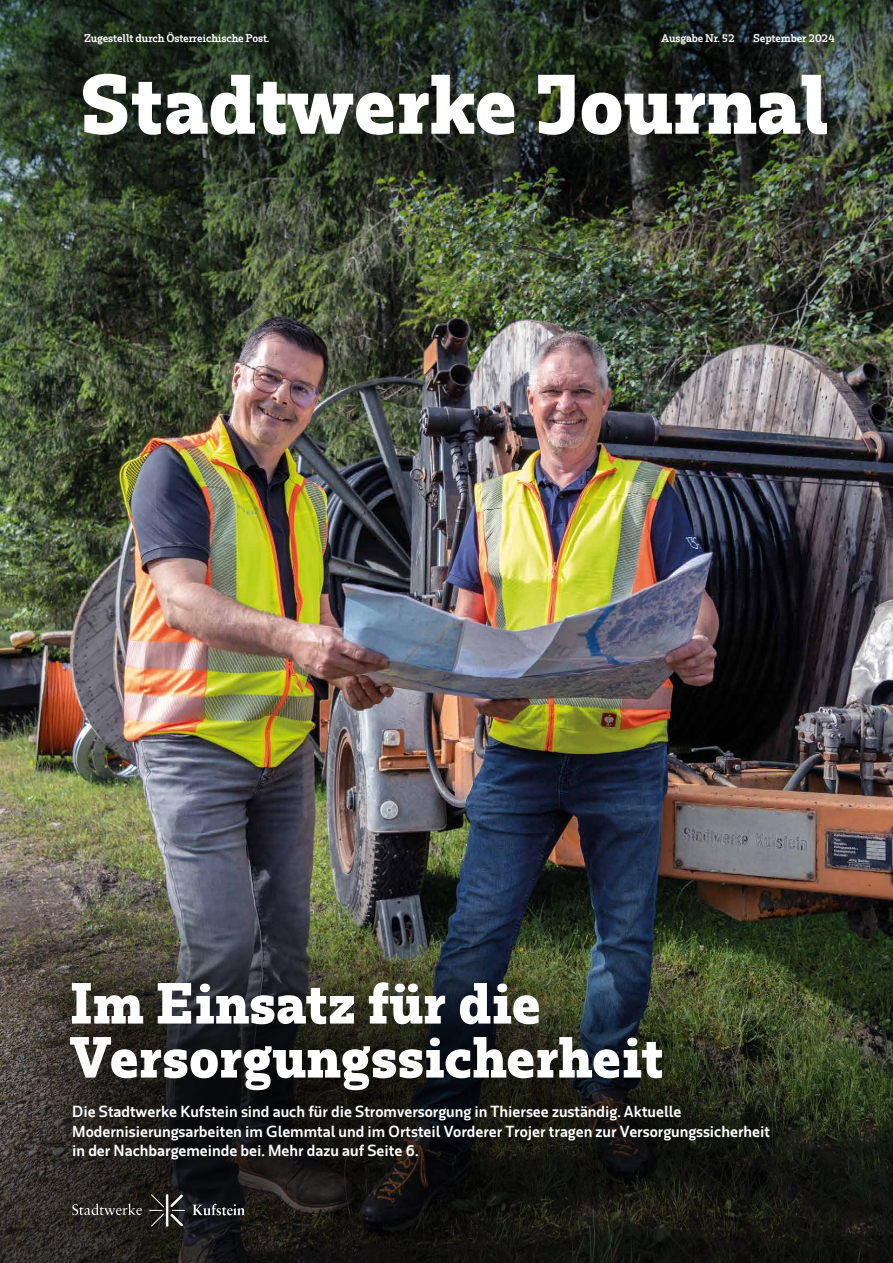
<style>
.page{position:relative;width:893px;height:1263px;background:#fff}
.page>*{position:absolute;margin:0;border:0;box-sizing:border-box;transform-origin:0 0}
.t1{font:700 78.6px "Rum Serif";color:#fff}
.t2{font:700 54px/54px "Rum Serif";color:#fff}
.t3{font:600 15px/19.5px "Rum Sans";color:#fff}
.t4{font:600 10.5px "Rum Serif";letter-spacing:-.02em;color:#fff}
</style>
<div class="page">
<img style="left:0;top:302px;width:893px;height:541px">
<img style="left:0;top:843px;width:893px;height:420px">
<img style="left:0;top:0;width:893px;height:302px">
<div style="left:0;top:891px;width:857px;height:372px;background:#000;opacity:.75"></div>
<svg style="left:72px;top:1203px;width:70px;height:12px"></svg>
<svg style="left:192px;top:1204px;width:53px;height:11px"></svg>
<svg style="left:149px;top:1192px;width:36px;height:36px"></svg>
<hr style="left:166px;top:1195px;width:2px;height:30px;background:#fff">
<p class="t4" style="left:84px;top:32px;width:187px">Zugestellt durch Österreichische Post.</p>
<p class="t4" style="left:661px;top:32px;width:76px">Ausgabe Nr. 52</p>
<p class="t4" style="left:753px;top:32px;width:83px">September 2024</p>
<h1 class="t1" style="left:79px;top:56px;width:752px">Stadtwerke Journal</h1>
<h2 class="t2" style="left:70px;top:976px;width:596px">Im Einsatz für die<br>Versorgungssicherheit</h2>
<p class="t3" style="left:72px;top:1102px;width:699px">Die Stadtwerke Kufstein sind auch für die Stromversorgung in Thiersee zuständig. Aktuelle<br>Modernisierungsarbeiten im Glemmtal und im Ortsteil Vorderer Trojer tragen zur Versorgungssicherheit in der Nachbargemeinde bei. Mehr dazu auf Seite 6.</p>
</div>
